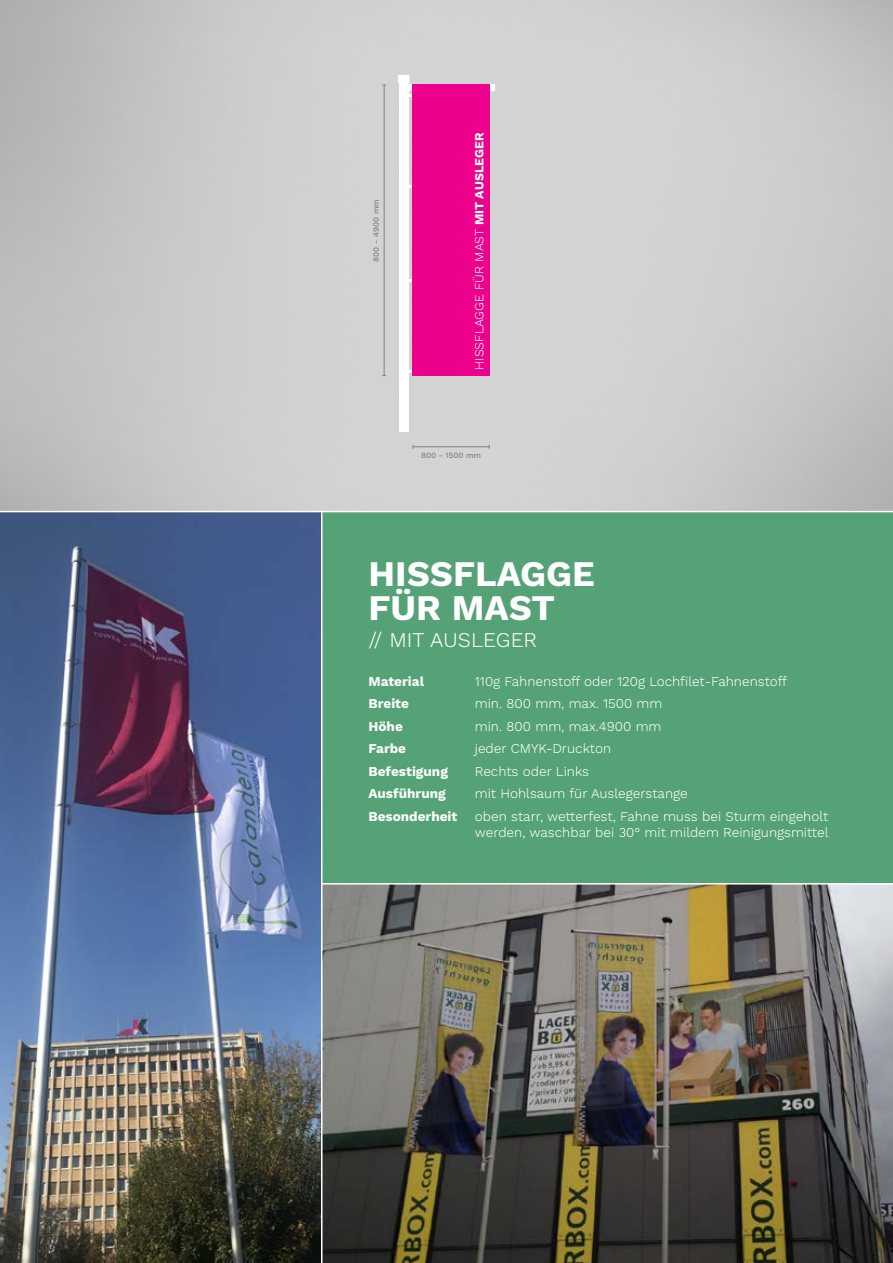
<style>
.page{position:relative;width:893px;height:1263px;background:#fff}
.page>*{position:absolute;margin:0;border:0;box-sizing:border-box;transform-origin:0 0}
.t1{font:700 36px/34.5px "Work Sans";color:#fff}
.t2{font:300 21px "Work Sans";color:#fff}
.t3{font:300 13.5px/16.2px "Work Sans";color:#fff}
.t4{font:700 13.5px "Work Sans";color:#fff}
.t5{font:300 12.45px "Work Sans";color:#fff}
.t6{font:500 7.95px "Work Sans";color:#808285}
.s1{font-weight:700}
.s2{font-weight:300}
</style>
<div class="page">
<div style="left:322px;top:511px;width:571px;height:373px;background:#54a275"></div>
<img style="left:0;top:0;width:893px;height:511px">
<div style="left:399px;top:83px;width:10px;height:349px;background:#fff"></div>
<svg style="left:398px;top:75px;width:11px;height:8px"></svg>
<div style="left:409px;top:85px;width:86px;height:6px;background:#fff"></div>
<hr style="left:409px;top:185px;width:65px;height:3px;background:#fff">
<hr style="left:409px;top:94px;width:65px;height:3px;background:#fff">
<hr style="left:409px;top:279px;width:65px;height:3px;background:#fff">
<hr style="left:409px;top:370px;width:65px;height:3px;background:#fff">
<div style="left:413px;top:85px;width:77px;height:291px;background:#ec008c"></div>
<hr style="left:413px;top:446px;width:76px;height:1px;background:#808285">
<hr style="left:384px;top:85px;width:1px;height:291px;background:#808285">
<img style="left:0;top:512px;width:321px;height:751px">
<img style="left:322px;top:884px;width:571px;height:378px">
<hr style="left:0;top:511px;width:893px;height:1px;background:#fff">
<hr style="left:322px;top:883px;width:571px;height:1px;background:#fff">
<p class="t6" style="left:372px;top:261px;width:64px;rotate:-90deg">800 - 4900 mm</p>
<p class="t5" style="left:472px;top:370px;width:239px;rotate:-90deg">Hissflagge für Mast <span class="s1">mit Ausleger</span></p>
<p class="t6" style="left:421px;top:451px;width:62px">800 - 1500 mm</p>
<h1 class="t1" style="left:369px;top:558px;width:228px;text-indent:107px">lagge für Mast</h1>
<h2 class="t2" style="left:369px;top:628px;width:170px">// mit Ausleg er</h2>
<p class="t4" style="left:369px;top:673px;width:57px">Material</p>
<p class="t3" style="left:475px;top:674px;width:314px">110g Fahnenstoff oder 120g Lochfilet-Fahnenstoff</p>
<p class="t4" style="left:369px;top:696px;width:42px">Breite</p>
<p class="t3" style="left:475px;top:696px;width:189px">min. 800 mm, max. 1500 mm</p>
<p class="t4" style="left:369px;top:718px;width:36px">Höhe</p>
<p class="t3" style="left:475px;top:719px;width:188px">min. 800 mm, max.4900 mm</p>
<p class="t4" style="left:369px;top:741px;width:39px">Farbe</p>
<p class="t3" style="left:475px;top:741px;width:138px">jeder CMYK-Druckton</p>
<p class="t4" style="left:369px;top:763px;width:98px">Befestigung <span class="s2">R</span></p>
<p class="t3" style="left:483px;top:764px;width:107px">echts oder Links</p>
<p class="t4" style="left:369px;top:786px;width:79px">Ausführung</p>
<p class="t3" style="left:475px;top:786px;width:214px">mit Hohlsaum für Auslegerstange</p>
<p class="t4" style="left:369px;top:808px;width:90px">Besonderheit</p>
<p class="t3" style="left:475px;top:809px;width:355px">oben starr, wetterfest, Fahne muss bei Sturm eingeholt werden, waschbar bei 30° mit mildem Reinigungsmittel</p>
<h1 class="t1" style="left:369px;top:558px;width:62px">Hissf</h1>
</div>
